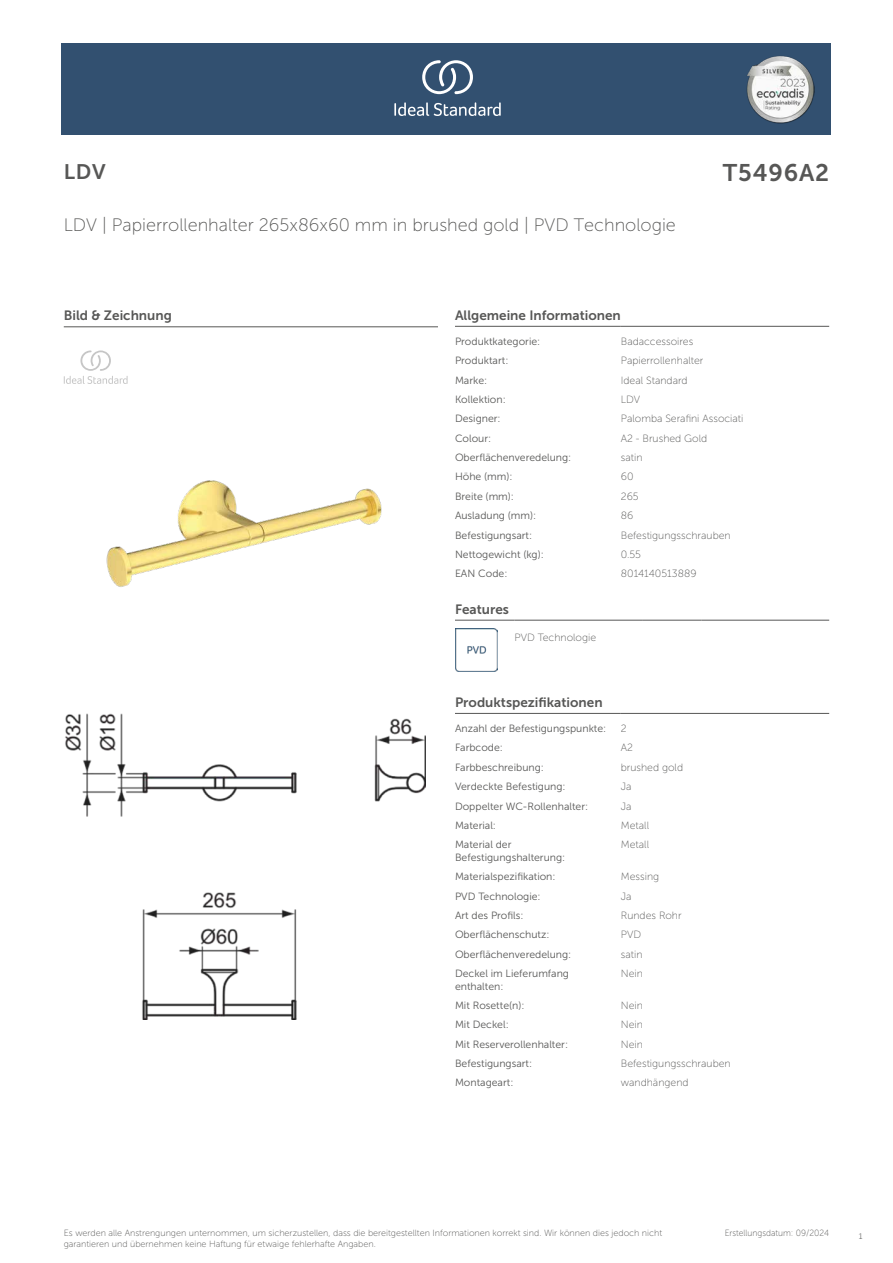
<style>
.page{position:relative;width:893px;height:1263px;background:#fff}
.page>*{position:absolute;margin:0;border:0;box-sizing:border-box;transform-origin:0 0}
.t1{font:24px "Museo Sans 700";letter-spacing:.035em;color:#575756}
.t2{font:21px "Museo Sans 700";color:#575756}
.t3{font:18px "Museo Sans 100";color:#575756}
.t4{font:13.5px "Museo Sans 700";color:#575756}
.t5{font:10.5px/12.6px "Museo Sans 300";color:#575756}
.t6{font:10.5px "Museo Sans 100";color:#575756}
.t7{font:9px/10.8px "Museo Sans 100";color:#575756}
.t8{font:9px "Museo Sans 100";color:#575756;scale:.95 1}
.t9{font:300 9px "Calibri";color:#575756;scale:.95 1}
</style>
<div class="page">
<div style="left:62px;top:43px;width:769px;height:91px;background:#325070"></div>
<hr style="left:455px;top:326px;width:166px;height:1px;background:#575756">
<hr style="left:621px;top:326px;width:208px;height:1px;background:#575756">
<hr style="left:455px;top:620px;width:59px;height:1px;background:#575756">
<hr style="left:514px;top:620px;width:128px;height:1px;background:#575756">
<hr style="left:642px;top:620px;width:60px;height:1px;background:#575756">
<hr style="left:702px;top:620px;width:127px;height:1px;background:#575756">
<img style="left:455px;top:629px;width:42px;height:42px">
<hr style="left:455px;top:713px;width:166px;height:1px;background:#575756">
<hr style="left:621px;top:713px;width:208px;height:1px;background:#575756">
<img style="left:65px;top:714px;width:360px;height:305px">
<hr style="left:64px;top:327px;width:374px;height:1px;background:#575756">
<svg style="left:64px;top:350px;width:64px;height:34px"></svg>
<img style="left:107px;top:480px;width:275px;height:107px">
<svg style="left:394px;top:102px;width:107px;height:14px"></svg>
<svg style="left:422px;top:60px;width:51px;height:34px"></svg>
<img style="left:746px;top:56px;width:68px;height:67px">
<h2 class="t2" style="left:64px;top:160px;width:43px">LDV</h2>
<h1 class="t1" style="left:723px;top:160px;width:108px">T5496A2</h1>
<h3 class="t3" style="left:64px;top:215px;width:614px">LDV | Papierrollenhalter 265x86x60 mm in brushed gold | PVD Technologie</h3>
<p class="t4" style="left:64px;top:308px;width:110px">Bild &amp; Zeichnung</p>
<p class="t4" style="left:455px;top:308px;width:167px">Allgemeine Informationen</p>
<p class="t5" style="left:455px;top:335px;width:87px">Produktkategorie:</p>
<p class="t6" style="left:621px;top:336px;width:74px">Badaccessoires</p>
<p class="t5" style="left:455px;top:354px;width:55px">Produktart:</p>
<p class="t6" style="left:621px;top:355px;width:84px">Papierrollenhalter</p>
<p class="t5" style="left:455px;top:374px;width:34px">Marke:</p>
<p class="t6" style="left:621px;top:374px;width:68px">Ideal Standard</p>
<p class="t5" style="left:455px;top:393px;width:52px">Kollektion:</p>
<p class="t6" style="left:621px;top:394px;width:21px">LDV</p>
<p class="t5" style="left:455px;top:413px;width:47px">Designer:</p>
<p class="t6" style="left:621px;top:413px;width:124px">Palomba Serafini Associati</p>
<p class="t5" style="left:455px;top:432px;width:38px">Colour:</p>
<p class="t6" style="left:621px;top:433px;width:88px">A2 - Brushed Gold</p>
<p class="t5" style="left:455px;top:451px;width:118px">Oberflächenveredelung:</p>
<p class="t6" style="left:621px;top:452px;width:23px">satin</p>
<p class="t5" style="left:455px;top:471px;width:59px">Höhe (mm):</p>
<p class="t6" style="left:621px;top:471px;width:14px">60</p>
<p class="t5" style="left:455px;top:490px;width:61px">Breite (mm):</p>
<p class="t6" style="left:621px;top:491px;width:19px">265</p>
<p class="t5" style="left:455px;top:509px;width:83px">Ausladung (mm):</p>
<p class="t6" style="left:621px;top:510px;width:14px">86</p>
<p class="t5" style="left:455px;top:529px;width:79px">Befestigungsart:</p>
<p class="t6" style="left:621px;top:529px;width:111px">Befestigungsschrauben</p>
<p class="t5" style="left:455px;top:548px;width:90px">Nettogewicht (kg):</p>
<p class="t6" style="left:621px;top:549px;width:22px">0.55</p>
<p class="t5" style="left:455px;top:567px;width:54px">EAN Code:</p>
<p class="t6" style="left:621px;top:568px;width:77px">8014140513889</p>
<p class="t4" style="left:455px;top:602px;width:55px">Features</p>
<p class="t6" style="left:514px;top:632px;width:83px">PVD Technologie</p>
<p class="t4" style="left:455px;top:695px;width:149px">Produktspezifikationen</p>
<p class="t5" style="left:455px;top:722px;width:153px">Anzahl der Befestigungspunkte:</p>
<p class="t6" style="left:621px;top:723px;width:7px">2</p>
<p class="t5" style="left:455px;top:742px;width:49px">Farbcode:</p>
<p class="t6" style="left:621px;top:742px;width:14px">A2</p>
<p class="t5" style="left:455px;top:761px;width:90px">Farbbeschreibung:</p>
<p class="t6" style="left:621px;top:762px;width:64px">brushed gold</p>
<p class="t5" style="left:455px;top:780px;width:112px">Verdeckte Befestigung:</p>
<p class="t6" style="left:621px;top:781px;width:12px">Ja</p>
<p class="t5" style="left:455px;top:800px;width:135px">Doppelter WC-Rollenhalter:</p>
<p class="t6" style="left:621px;top:800px;width:12px">Ja</p>
<p class="t5" style="left:455px;top:819px;width:43px">Material:</p>
<p class="t6" style="left:621px;top:820px;width:30px">Metall</p>
<p class="t5" style="left:455px;top:838px;width:112px">Material der<br>Befestigungshalterung:</p>
<p class="t6" style="left:621px;top:839px;width:30px">Metall</p>
<p class="t5" style="left:455px;top:870px;width:102px">Materialspezifikation:</p>
<p class="t6" style="left:621px;top:871px;width:40px">Messing</p>
<p class="t5" style="left:455px;top:890px;width:87px">PVD Technologie:</p>
<p class="t6" style="left:621px;top:890px;width:12px">Ja</p>
<p class="t5" style="left:455px;top:909px;width:70px">Art des Profils:</p>
<p class="t6" style="left:621px;top:910px;width:62px">Rundes Rohr</p>
<p class="t5" style="left:455px;top:928px;width:96px">Oberflächenschutz:</p>
<p class="t6" style="left:621px;top:929px;width:22px">PVD</p>
<p class="t5" style="left:455px;top:948px;width:118px">Oberflächenveredelung:</p>
<p class="t6" style="left:621px;top:948px;width:23px">satin</p>
<p class="t5" style="left:455px;top:967px;width:116px">Deckel im Lieferumfang enthalten:</p>
<p class="t6" style="left:621px;top:968px;width:24px">Nein</p>
<p class="t5" style="left:455px;top:999px;width:71px">Mit Rosette(n):</p>
<p class="t6" style="left:621px;top:1000px;width:24px">Nein</p>
<p class="t5" style="left:455px;top:1018px;width:55px">Mit Deckel:</p>
<p class="t6" style="left:621px;top:1019px;width:24px">Nein</p>
<p class="t5" style="left:455px;top:1038px;width:115px">Mit Reserverollenhalter:</p>
<p class="t6" style="left:621px;top:1038px;width:24px">Nein</p>
<p class="t5" style="left:455px;top:1057px;width:79px">Befestigungsart:</p>
<p class="t6" style="left:621px;top:1058px;width:111px">Befestigungsschrauben</p>
<p class="t5" style="left:455px;top:1076px;width:60px">Montageart:</p>
<p class="t6" style="left:621px;top:1077px;width:69px">wandhängend</p>
<p class="t7" style="left:64px;top:1227px;width:600px">Es werden alle Anstrengungen unternommen, um sicherzustellen, dass die bereitgestellten Informationen korrekt sind. Wir können dies jedoch nicht garantieren und übernehmen keine Haftung für etwaige fehlerhafte Angaben.</p>
<p class="t8" style="left:725px;top:1228px;width:111px">Erstellungsdatum: 09/2024</p>
<p class="t9" style="left:858px;top:1230px;width:6px">1</p>
</div>
